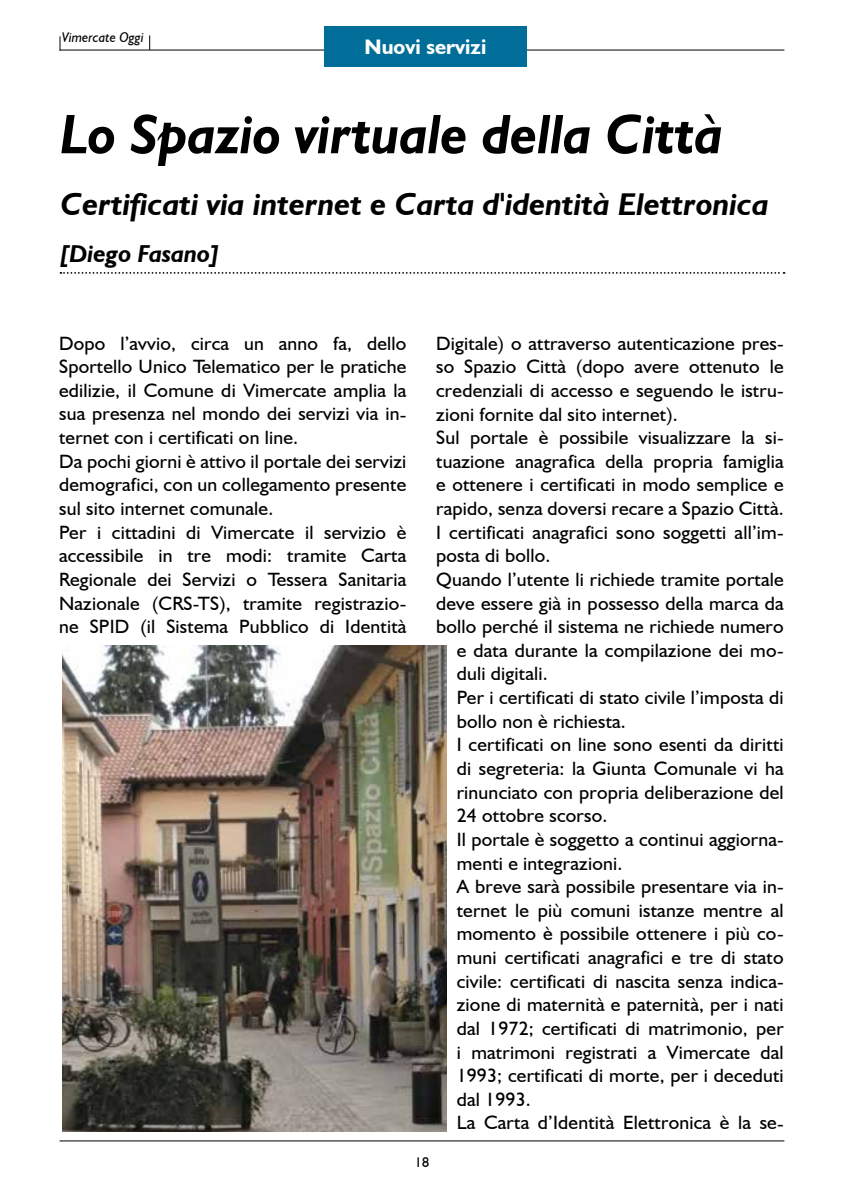
<style>
.page{position:relative;width:844px;height:1191px;background:#fff}
.page>*{position:absolute;margin:0;border:0;box-sizing:border-box;transform-origin:0 0}
.t1{font:italic 700 56px "Humanist 521 BT";color:#000;scale:.95 1}
.t2{font:italic 700 31.5px "Humanist 521 BT";color:#000}
.t3{font:italic 700 24.5px "Humanist 521 BT";color:#000}
.t4{font:700 21px "Humanist 521 BT";color:#fff}
.t5{font:19.25px/23.6px "Humanist 521 BT";letter-spacing:.01em;color:#000}
.t6{font:italic 14px "Humanist 521 BT";color:#000}
.t7{font:14px "Humanist 521 BT";color:#000}
</style>
<div class="page">
<hr style="left:60px;top:1140px;width:724px;height:1px;background:#000">
<hr style="left:60px;top:50px;width:724px;height:1px;background:#000">
<div style="left:324px;top:26px;width:202px;height:41px;background:#006e98"></div>
<svg style="left:60px;top:36px;width:1px;height:15px"></svg>
<svg style="left:149px;top:35px;width:1px;height:15px"></svg>
<svg style="left:60px;top:272px;width:724px;height:2px"></svg>
<img style="left:62px;top:645px;width:384px;height:486px">
<p class="t6" style="left:62px;top:29px;width:84px">Vimercate Oggi</p>
<p class="t4" style="left:332px;top:33px;width:189px">La Città ch cambia</p>
<p class="t4" style="left:364px;top:33px;width:123px">Nuovi servizi</p>
<h1 class="t1" style="left:61px;top:99px;width:698px">Lo Spazio virtuale della Città</h1>
<h2 class="t2" style="left:61px;top:185px;width:709px">Certificati via internet e Carta d'identità Elettronica</h2>
<p class="t3" style="left:60px;top:238px;width:162px">[Diego Fasano]</p>
<p class="t5" style="left:59px;top:331px;width:349px">Dopo l’avvio, circa un anno fa, dello Sportello Unico Telematico per le pratiche edilizie, il Comune di Vimercate amplia la sua presenza nel mondo dei servizi via in&shy;ternet con i certificati on line.<br>Da pochi giorni è attivo il portale dei servizi demografici, con un collegamento presente sul sito internet comunale.<br>Per i cittadini di Vimercate il servizio è accessibile in tre modi: tramite Carta Regionale dei Servizi o Tessera Sanitaria Nazionale (CRS-TS), tramite registrazio&shy;ne SPID (il Sistema Pubblico di Identità</p>
<p class="t5" style="left:436px;top:331px;width:349px">Digitale) o attraverso autenticazione pres-</p>
<p class="t5" style="left:436px;top:354px;width:349px">so Spazio Città (dopo avere ottenuto le</p>
<p class="t5" style="left:436px;top:378px;width:349px">credenziali di accesso e seguendo le istru-</p>
<p class="t5" style="left:436px;top:402px;width:243px">zioni fornite dal sito internet).</p>
<p class="t5" style="left:436px;top:425px;width:349px">Sul portale è possibile visualizzare la si-</p>
<p class="t5" style="left:436px;top:449px;width:349px">tuazione anagrafica della propria famiglia</p>
<p class="t5" style="left:436px;top:472px;width:349px">e ottenere i certificati in modo semplice e</p>
<p class="t5" style="left:436px;top:496px;width:349px">rapido, senza doversi recare a Spazio Città.</p>
<p class="t5" style="left:436px;top:520px;width:349px">I certificati anagrafici sono soggetti all’im-</p>
<p class="t5" style="left:436px;top:543px;width:116px">posta di bollo.</p>
<p class="t5" style="left:436px;top:567px;width:349px">Quando l’utente li richiede tramite portale</p>
<p class="t5" style="left:436px;top:591px;width:349px">deve essere già in possesso della marca da</p>
<p class="t5" style="left:436px;top:614px;width:349px">bollo perché il sistema ne richiede numero</p>
<p class="t5" style="left:456px;top:638px;width:328px">e data durante la compilazione dei mo-</p>
<p class="t5" style="left:456px;top:661px;width:93px">duli digitali.</p>
<p class="t5" style="left:456px;top:685px;width:328px">Per i certificati di stato civile l’imposta di</p>
<p class="t5" style="left:456px;top:709px;width:170px">bollo non è richiesta.</p>
<p class="t5" style="left:456px;top:732px;width:328px">I certificati on line sono esenti da diritti</p>
<p class="t5" style="left:456px;top:756px;width:328px">di segreteria: la Giunta Comunale vi ha</p>
<p class="t5" style="left:456px;top:780px;width:328px">rinunciato con propria deliberazione del</p>
<p class="t5" style="left:456px;top:803px;width:152px">24 ottobre scorso.</p>
<p class="t5" style="left:456px;top:827px;width:328px">Il portale è soggetto a continui aggiorna-</p>
<p class="t5" style="left:456px;top:850px;width:167px">menti e integrazioni.</p>
<p class="t5" style="left:456px;top:874px;width:328px">A breve sarà possibile presentare via in-</p>
<p class="t5" style="left:456px;top:898px;width:328px">ternet le più comuni istanze mentre al</p>
<p class="t5" style="left:456px;top:921px;width:328px">momento è possibile ottenere i più co-</p>
<p class="t5" style="left:456px;top:945px;width:328px">muni certificati anagrafici e tre di stato</p>
<p class="t5" style="left:456px;top:969px;width:328px">civile: certificati di nascita senza indica-</p>
<p class="t5" style="left:456px;top:992px;width:328px">zione di maternità e paternità, per i nati</p>
<p class="t5" style="left:456px;top:1016px;width:328px">dal 1972; certificati di matrimonio, per</p>
<p class="t5" style="left:456px;top:1039px;width:328px">i matrimoni registrati a Vimercate dal</p>
<p class="t5" style="left:456px;top:1063px;width:328px">1993; certificati di morte, per i deceduti</p>
<p class="t5" style="left:456px;top:1087px;width:75px">dal 1993.</p>
<p class="t5" style="left:456px;top:1110px;width:328px">La Carta d’Identità Elettronica è la se-</p>
<p class="t7" style="left:415px;top:1153px;width:16px">18</p>
</div>
